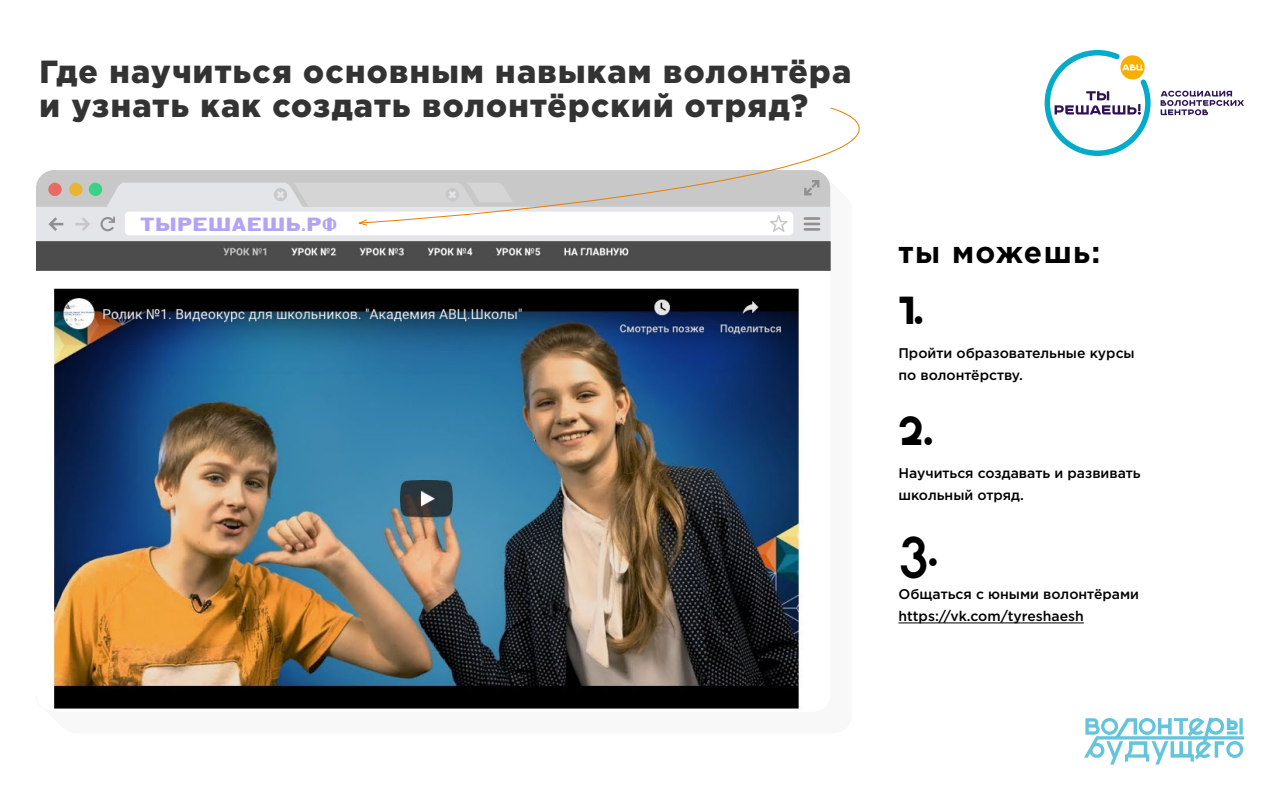
<style>
.page{position:relative;width:1280px;height:800px;background:#fff}
.page>*{position:absolute;margin:0;border:0;box-sizing:border-box;transform-origin:0 0}
.t1{font:50px "Minsk Accent";color:#000}
.t2{font:900 32px/34px "Gotham Pro";letter-spacing:.04em;color:#333}
.t3{font:700 30px "Gotham Pro";letter-spacing:.05em;color:#000}
.t4{font:20px "HWT Unit Gothic 718";letter-spacing:.025em;color:#b3a3f5}
.t5{font:500 14px/22px "Gotham Pro";color:#000}
</style>
<div class="page">
<svg style="left:36px;top:183px;width:794px;height:58px;background:#e1e2e5"></svg>
<svg style="left:53px;top:219px;width:10px;height:10px"></svg>
<svg style="left:75px;top:219px;width:10px;height:10px"></svg>
<div style="left:48px;top:183px;width:14px;height:13px;background:#e96a63;border-radius:50%"></div>
<div style="left:69px;top:183px;width:13px;height:13px;background:#e8b434;border-radius:50%"></div>
<div style="left:89px;top:183px;width:13px;height:13px;background:#38d289;border-radius:50%"></div>
<div style="left:274px;top:188px;width:13px;height:13px;background:#c8c8c8;border-radius:50%"></div>
<div style="left:125px;top:212px;width:668px;height:23px;background:#fff;border-radius:4px"></div>
<svg style="left:773px;top:224px;width:12px;height:8px"></svg>
<svg style="left:804px;top:224px;width:16px;height:1px"></svg>
<hr style="left:804px;top:228px;width:16px;height:3px;background:#909090">
<svg style="left:277px;top:191px;width:7px;height:8px"></svg>
<svg style="left:101px;top:217px;width:14px;height:14px"></svg>
<svg style="left:294px;top:183px;width:64px;height:24px;background:#d4d4d4"></svg>
<img style="left:36px;top:241px;width:795px;height:468px">
<hr style="left:898px;top:623px;width:186px;height:1px;background:#000">
<svg style="left:1084px;top:718px;width:160px;height:47px"></svg>
<svg style="left:358px;top:107px;width:502px;height:117px"></svg>
<svg style="left:358px;top:219px;width:10px;height:7px"></svg>
<svg style="left:1161px;top:91px;width:83px;height:24px"></svg>
<svg style="left:1045px;top:50px;width:106px;height:106px"></svg>
<h2 class="t2" style="left:40px;top:54px;width:813px">Где научиться основным навыкам волонтёра и узнать как создать волонтёрский отряд?</h2>
<h3 class="t4" style="left:140px;top:212px;width:199px">ТЫРЕШАЕШЬ.РФ</h3>
<h3 class="t3" style="left:898px;top:235px;width:204px">ты можешь:</h3>
<h1 class="t1" style="left:898px;top:268px;width:26px">1.</h1>
<p class="t5" style="left:898px;top:341px;width:238px">Пройти образовательные курсы по волонтёрству.</p>
<h1 class="t1" style="left:898px;top:389px;width:36px">2.</h1>
<p class="t5" style="left:898px;top:462px;width:244px">Научиться создавать и развивать школьный отряд.</p>
<h1 class="t1" style="left:898px;top:510px;width:40px">3.</h1>
<p class="t5" style="left:898px;top:583px;width:242px">Общаться с юными волонтёрами https://vk.com/tyreshaesh</p>
</div>
